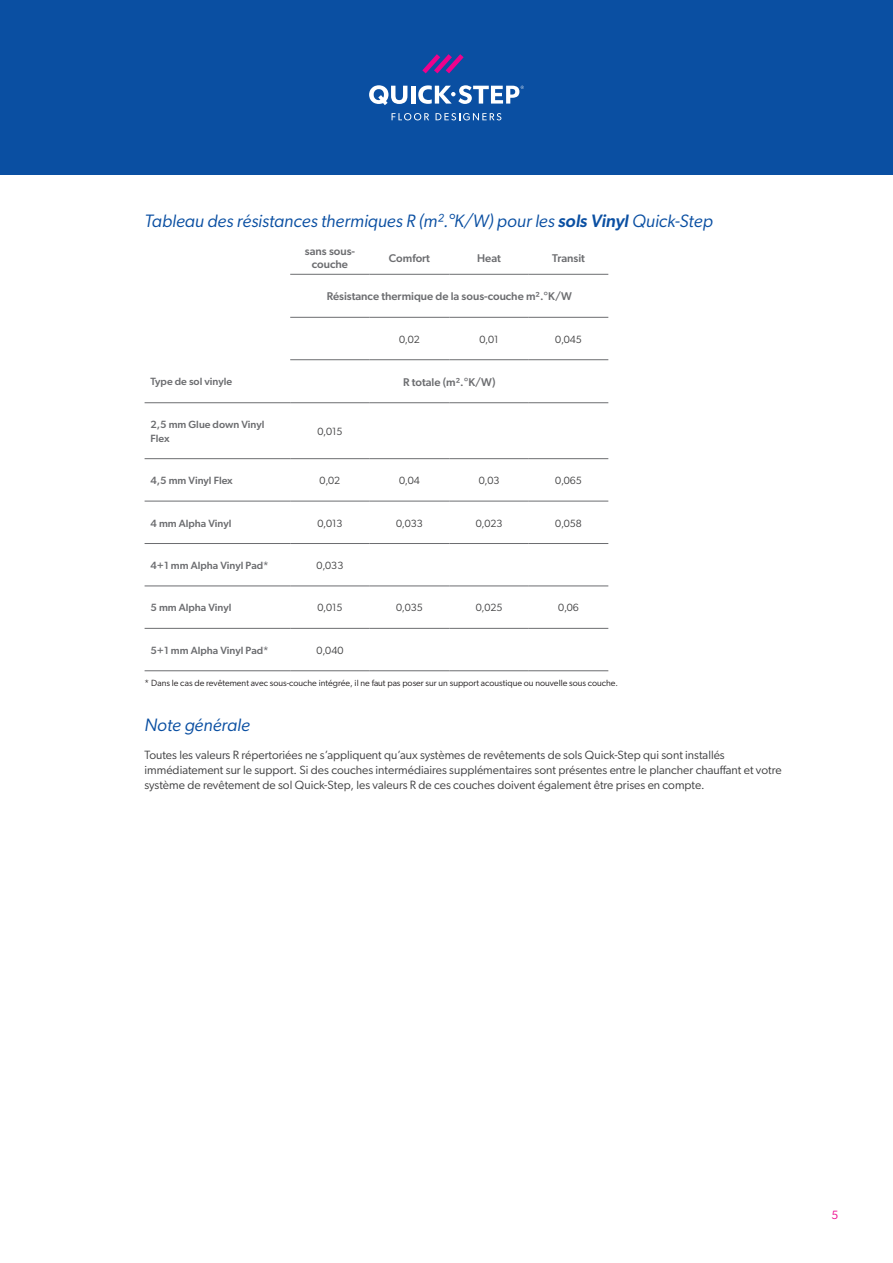
<style>
.page{position:relative;width:893px;height:1263px;background:#fff}
.page>*{position:absolute;margin:0;border:0;box-sizing:border-box;transform-origin:0 0}
.t1{font:italic 18px "Gibson";color:#0a4fa2}
.t2{font:12px/15px "Gibson";color:#3e3e3f}
.t3{font:12px "Gibson";color:#ed028c}
.t4{font:500 11.25px/13.5px "Gibson";color:#6c6d70;text-align:center}
.t5{font:500 10.5px/13.5px "Gibson";color:#6c6d70}
.t6{font:10.5px "Gibson";color:#3e3e3f}
.t7{font:9px "Gibson";color:#231f20}
.s1{font-weight:500}
</style>
<div class="page">
<div style="left:0;top:0;width:893px;height:174px;background:#0a4fa2"></div>
<svg style="left:392px;top:113px;width:37px;height:7px"></svg>
<svg style="left:436px;top:113px;width:65px;height:7px"></svg>
<svg style="left:422px;top:54px;width:42px;height:19px"></svg>
<svg style="left:369px;top:85px;width:38px;height:20px"></svg>
<hr style="left:411px;top:86px;width:4px;height:18px;background:#fff">
<svg style="left:418px;top:85px;width:106px;height:19px"></svg>
<hr style="left:290px;top:274px;width:80px;height:1px;background:#6c6d70">
<hr style="left:370px;top:274px;width:79px;height:1px;background:#6c6d70">
<hr style="left:449px;top:274px;width:80px;height:1px;background:#6c6d70">
<hr style="left:529px;top:274px;width:79px;height:1px;background:#6c6d70">
<hr style="left:290px;top:359px;width:80px;height:1px;background:#6c6d70">
<hr style="left:370px;top:359px;width:79px;height:1px;background:#6c6d70">
<hr style="left:449px;top:359px;width:80px;height:1px;background:#6c6d70">
<hr style="left:529px;top:359px;width:79px;height:1px;background:#6c6d70">
<hr style="left:145px;top:458px;width:145px;height:1px;background:#6c6d70">
<hr style="left:290px;top:458px;width:80px;height:1px;background:#6c6d70">
<hr style="left:370px;top:458px;width:79px;height:1px;background:#6c6d70">
<hr style="left:449px;top:458px;width:80px;height:1px;background:#6c6d70">
<hr style="left:529px;top:458px;width:79px;height:1px;background:#6c6d70">
<hr style="left:145px;top:501px;width:145px;height:1px;background:#6c6d70">
<hr style="left:290px;top:501px;width:80px;height:1px;background:#6c6d70">
<hr style="left:370px;top:501px;width:79px;height:1px;background:#6c6d70">
<hr style="left:449px;top:501px;width:80px;height:1px;background:#6c6d70">
<hr style="left:529px;top:501px;width:79px;height:1px;background:#6c6d70">
<hr style="left:145px;top:543px;width:145px;height:1px;background:#6c6d70">
<hr style="left:290px;top:543px;width:80px;height:1px;background:#6c6d70">
<hr style="left:370px;top:543px;width:79px;height:1px;background:#6c6d70">
<hr style="left:449px;top:543px;width:80px;height:1px;background:#6c6d70">
<hr style="left:529px;top:543px;width:79px;height:1px;background:#6c6d70">
<hr style="left:145px;top:586px;width:145px;height:1px;background:#6c6d70">
<hr style="left:290px;top:586px;width:80px;height:1px;background:#6c6d70">
<hr style="left:370px;top:586px;width:79px;height:1px;background:#6c6d70">
<hr style="left:449px;top:586px;width:80px;height:1px;background:#6c6d70">
<hr style="left:529px;top:586px;width:79px;height:1px;background:#6c6d70">
<hr style="left:145px;top:628px;width:145px;height:1px;background:#6c6d70">
<hr style="left:290px;top:628px;width:80px;height:1px;background:#6c6d70">
<hr style="left:370px;top:628px;width:79px;height:1px;background:#6c6d70">
<hr style="left:449px;top:628px;width:80px;height:1px;background:#6c6d70">
<hr style="left:529px;top:628px;width:79px;height:1px;background:#6c6d70">
<hr style="left:145px;top:670px;width:145px;height:1px;background:#6c6d70">
<hr style="left:290px;top:670px;width:80px;height:1px;background:#6c6d70">
<hr style="left:370px;top:670px;width:79px;height:1px;background:#6c6d70">
<hr style="left:449px;top:670px;width:80px;height:1px;background:#6c6d70">
<hr style="left:529px;top:670px;width:79px;height:1px;background:#6c6d70">
<hr style="left:290px;top:317px;width:80px;height:1px;background:#6c6d70">
<hr style="left:370px;top:317px;width:79px;height:1px;background:#6c6d70">
<hr style="left:449px;top:317px;width:80px;height:1px;background:#6c6d70">
<hr style="left:529px;top:317px;width:79px;height:1px;background:#6c6d70">
<hr style="left:290px;top:402px;width:80px;height:1px;background:#6c6d70">
<hr style="left:370px;top:402px;width:79px;height:1px;background:#6c6d70">
<hr style="left:449px;top:402px;width:80px;height:1px;background:#6c6d70">
<hr style="left:529px;top:402px;width:79px;height:1px;background:#6c6d70">
<hr style="left:145px;top:402px;width:145px;height:1px;background:#6c6d70">
<h1 class="t1" style="left:145px;top:210px;width:570px">Tableau des résistances thermiques R (m².°K/W) pour les <span class="s1">sols Vinyl</span> Quick-Step</h1>
<p class="t4" style="left:305px;top:244px;width:52px">sans sous&shy;couche</p>
<p class="t4" style="left:389px;top:251px;width:43px">Comfort</p>
<p class="t4" style="left:477px;top:251px;width:25px">Heat</p>
<p class="t4" style="left:552px;top:251px;width:34px">Transit</p>
<p class="t4" style="left:327px;top:289px;width:247px">Résistance thermique de la sous-couche m².°K/W</p>
<p class="t6" style="left:399px;top:333px;width:22px">0,02</p>
<p class="t6" style="left:479px;top:333px;width:21px">0,01</p>
<p class="t6" style="left:555px;top:333px;width:28px">0,045</p>
<p class="t5" style="left:151px;top:375px;width:83px">Type de sol vinyle</p>
<p class="t4" style="left:403px;top:375px;width:94px">R totale (m².°K/W)</p>
<p class="t5" style="left:151px;top:418px;width:115px">2,5 mm Glue down Vinyl<br>Flex</p>
<p class="t6" style="left:317px;top:425px;width:27px">0,015</p>
<p class="t5" style="left:151px;top:473px;width:84px">4,5 mm Vinyl Flex</p>
<p class="t6" style="left:320px;top:474px;width:22px">0,02</p>
<p class="t6" style="left:399px;top:474px;width:22px">0,04</p>
<p class="t6" style="left:479px;top:474px;width:22px">0,03</p>
<p class="t6" style="left:555px;top:474px;width:28px">0,065</p>
<p class="t5" style="left:151px;top:516px;width:82px">4 mm Alpha Vinyl</p>
<p class="t6" style="left:317px;top:516px;width:27px">0,013</p>
<p class="t6" style="left:396px;top:516px;width:28px">0,033</p>
<p class="t6" style="left:476px;top:516px;width:28px">0,023</p>
<p class="t6" style="left:555px;top:516px;width:28px">0,058</p>
<p class="t5" style="left:151px;top:558px;width:120px">4+1 mm Alpha Vinyl Pad*</p>
<p class="t6" style="left:317px;top:559px;width:28px">0,033</p>
<p class="t5" style="left:151px;top:601px;width:82px">5 mm Alpha Vinyl</p>
<p class="t6" style="left:317px;top:601px;width:27px">0,015</p>
<p class="t6" style="left:396px;top:601px;width:28px">0,035</p>
<p class="t6" style="left:476px;top:601px;width:28px">0,025</p>
<p class="t6" style="left:558px;top:601px;width:22px">0,06</p>
<p class="t5" style="left:151px;top:643px;width:120px">5+1 mm Alpha Vinyl Pad*</p>
<p class="t6" style="left:317px;top:644px;width:28px">0,040</p>
<p class="t7" style="left:145px;top:677px;width:475px">* Dans le cas de revêtement avec sous-couche intégrée, il ne faut pas poser sur un support acoustique ou nouvelle sous couche.</p>
<h1 class="t1" style="left:145px;top:714px;width:107px">Note générale</h1>
<p class="t2" style="left:145px;top:747px;width:639px">Toutes les valeurs R répertoriées ne s’appliquent qu’aux systèmes de revêtements de sols Quick-Step qui sont installés immédiatement sur le support. Si des couches intermédiaires supplémentaires sont présentes entre le plancher chauffant et votre système de revêtement de sol Quick-Step, les valeurs R de ces couches doivent également être prises en compte.</p>
<p class="t3" style="left:831px;top:1207px;width:8px">5</p>
</div>
